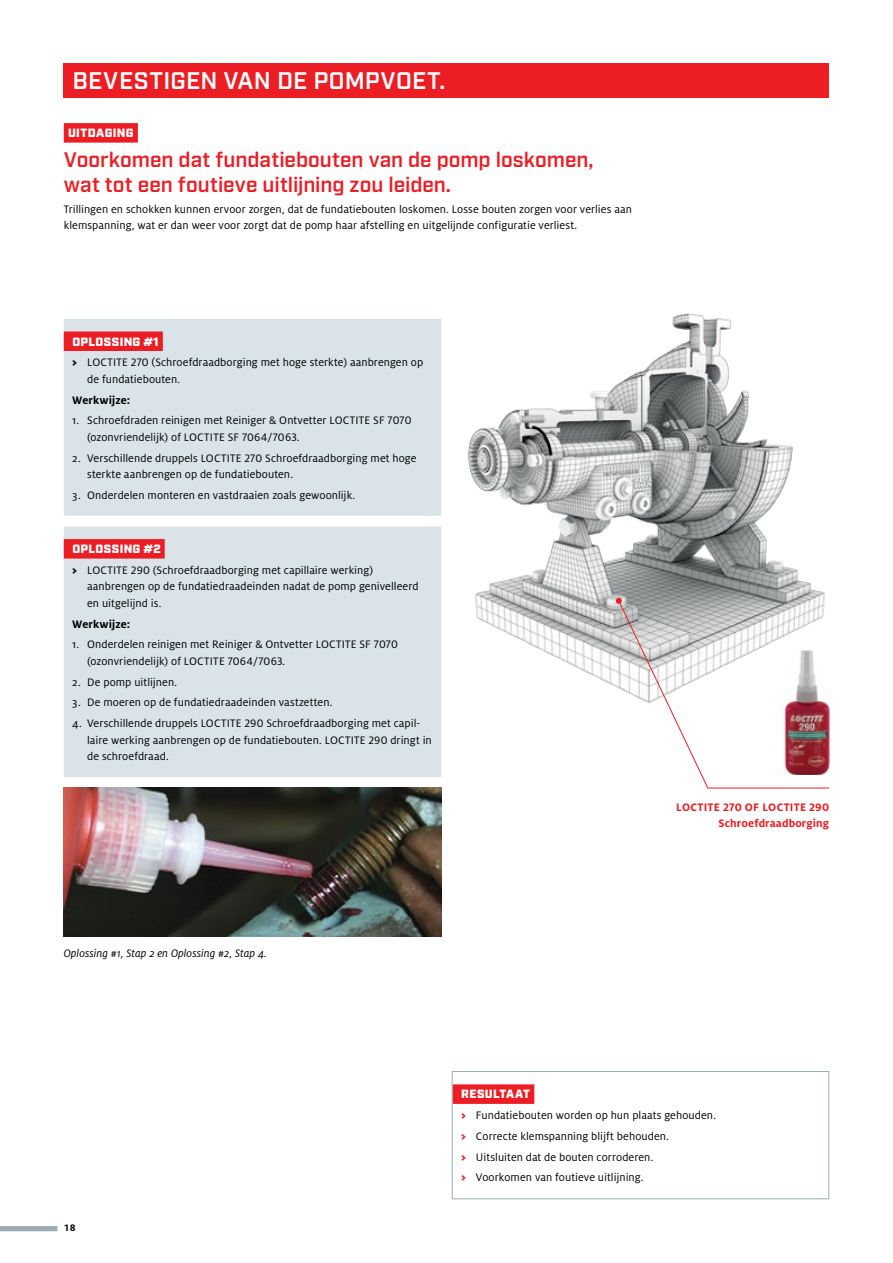
<style>
.page{position:relative;width:893px;height:1263px;background:#fff}
.page>*{position:absolute;margin:0;border:0;box-sizing:border-box;transform-origin:0 0}
.t1{font:600 24px "Industry";letter-spacing:.015em;color:#fff}
.t2{font:600 21px/25.2px "Industry";letter-spacing:-.005em;color:#ed1d24}
.t3{font:12px/16.5px "Henkel Milo";letter-spacing:.005em;color:#000}
.t4{font:700 12px/16.5px "Henkel Milo";letter-spacing:.015em;color:#ed1d24;text-align:right}
.t5{font:900 12px "Industry";letter-spacing:.03em;color:#fff}
.t6{font:italic 12px "Henkel Milo";color:#000}
.t7{font:700 12px "Henkel Milo";color:#000}
.t8{font:700 10.5px "Henkel Milo";color:#000}
.s1{font-weight:800}
.s2{font-weight:800;color:#ed1d24}
</style>
<div class="page">
<img style="left:468px;top:313px;width:357px;height:374px">
<div style="left:64px;top:123px;width:74px;height:20px;background:#ed1d24"></div>
<div style="left:453px;top:1084px;width:81px;height:20px;background:#ed1d24"></div>
<div style="left:452px;top:1071px;width:377px;height:128px;border:1px solid #9eacb5"></div>
<svg style="left:616px;top:598px;width:214px;height:191px"></svg>
<div style="left:64px;top:64px;width:765px;height:34px;background:#ed1d24"></div>
<img style="left:772px;top:643px;width:57px;height:132px">
<div style="left:64px;top:319px;width:377px;height:458px;background:#dae3e8"></div>
<div style="left:64px;top:331px;width:99px;height:20px;background:#ed1d24"></div>
<div style="left:64px;top:539px;width:101px;height:20px;background:#ed1d24"></div>
<img style="left:64px;top:788px;width:377px;height:149px">
<div style="left:0;top:1226px;width:57px;height:5px;background:#9eacb5"></div>
<h1 class="t1" style="left:72px;top:67px;width:374px">BEVESTIGEN VAN DE POMPVOET.</h1>
<p class="t5" style="left:68px;top:126px;width:67px">UITDAGING</p>
<h2 class="t2" style="left:64px;top:148px;width:531px">Voorkomen dat fundatiebouten van de pomp loskomen, wat tot een foutieve uitlijning zou leiden.</h2>
<p class="t3" style="left:64px;top:201px;width:570px">Trillingen en schokken kunnen ervoor zorgen, dat de fundatiebouten loskomen. Losse bouten zorgen voor verlies aan klemspanning, wat er dan weer voor zorgt dat de pomp haar afstelling en uitgelijnde configuratie verliest.</p>
<p class="t5" style="left:72px;top:334px;width:88px">OPLOSSING #1</p>
<p class="t3" style="left:87px;top:354px;width:338px;text-indent:-15px"><span class="s1">&gt;</span> LOCTITE 270 (Schroefdraadborging met hoge sterkte) aanbrengen op de fundatiebouten.</p>
<p class="t7" style="left:72px;top:393px;width:59px">Werkwijze:</p>
<p class="t3" style="left:87px;top:412px;width:326px;text-indent:-15px">1. Schroefdraden reinigen met Reiniger &amp; Ontvetter LOCTITE SF 7070 (ozonvriendelijk) of LOCTITE SF 7064/7063.</p>
<p class="t3" style="left:87px;top:450px;width:331px;text-indent:-15px">2. Verschillende druppels LOCTITE 270 Schroefdraadborging met hoge sterkte aanbrengen op de fundatiebouten.</p>
<p class="t3" style="left:72px;top:487px;width:284px">3. Onderdelen monteren en vastdraaien zoals gewoonlijk.</p>
<p class="t5" style="left:72px;top:542px;width:90px">OPLOSSING #2</p>
<p class="t3" style="left:87px;top:562px;width:333px;text-indent:-15px"><span class="s1">&gt;</span> LOCTITE 290 (Schroefdraadborging met capillaire werking) aanbrengen op de fundatiedraadeinden nadat de pomp genivelleerd en uitgelijnd is.</p>
<p class="t7" style="left:72px;top:617px;width:59px">Werkwijze:</p>
<p class="t3" style="left:87px;top:636px;width:312px;text-indent:-15px">1. Onderdelen reinigen met Reiniger &amp; Ontvetter LOCTITE SF 7070 (ozonvriendelijk) of LOCTITE 7064/7063.</p>
<p class="t3" style="left:72px;top:674px;width:106px">2. De pomp uitlijnen.</p>
<p class="t3" style="left:72px;top:694px;width:262px">3. De moeren op de fundatiedraadeinden vastzetten.</p>
<p class="t3" style="left:87px;top:715px;width:346px;text-indent:-15px">4. Verschillende druppels LOCTITE 290 Schroefdraadborging met capil&shy;laire werking aanbrengen op de fundatiebouten. LOCTITE 290 dringt in de schroefdraad.</p>
<p class="t6" style="left:64px;top:946px;width:204px">Oplossing #1, Stap 2 en Oplossing #2, Stap 4.</p>
<p class="t4" style="left:676px;top:799px;width:154px">LOCTITE 270 OF LOCTITE 290<br>Schroefdraadborging</p>
<p class="t8" style="left:64px;top:1222px;width:13px">18</p>
<p class="t5" style="left:461px;top:1087px;width:70px">RESULTAAT</p>
<p class="t3" style="left:461px;top:1105px;width:256px;line-height:20.7px"><span class="s2">&gt;</span> Fundatiebouten worden op hun plaats gehouden. <span class="s2">&gt;</span> Correcte klemspanning blijft behouden.<br><span class="s2">&gt;</span> Uitsluiten dat de bouten corroderen.<br><span class="s2">&gt;</span> Voorkomen van foutieve uitlijning.</p>
</div>
